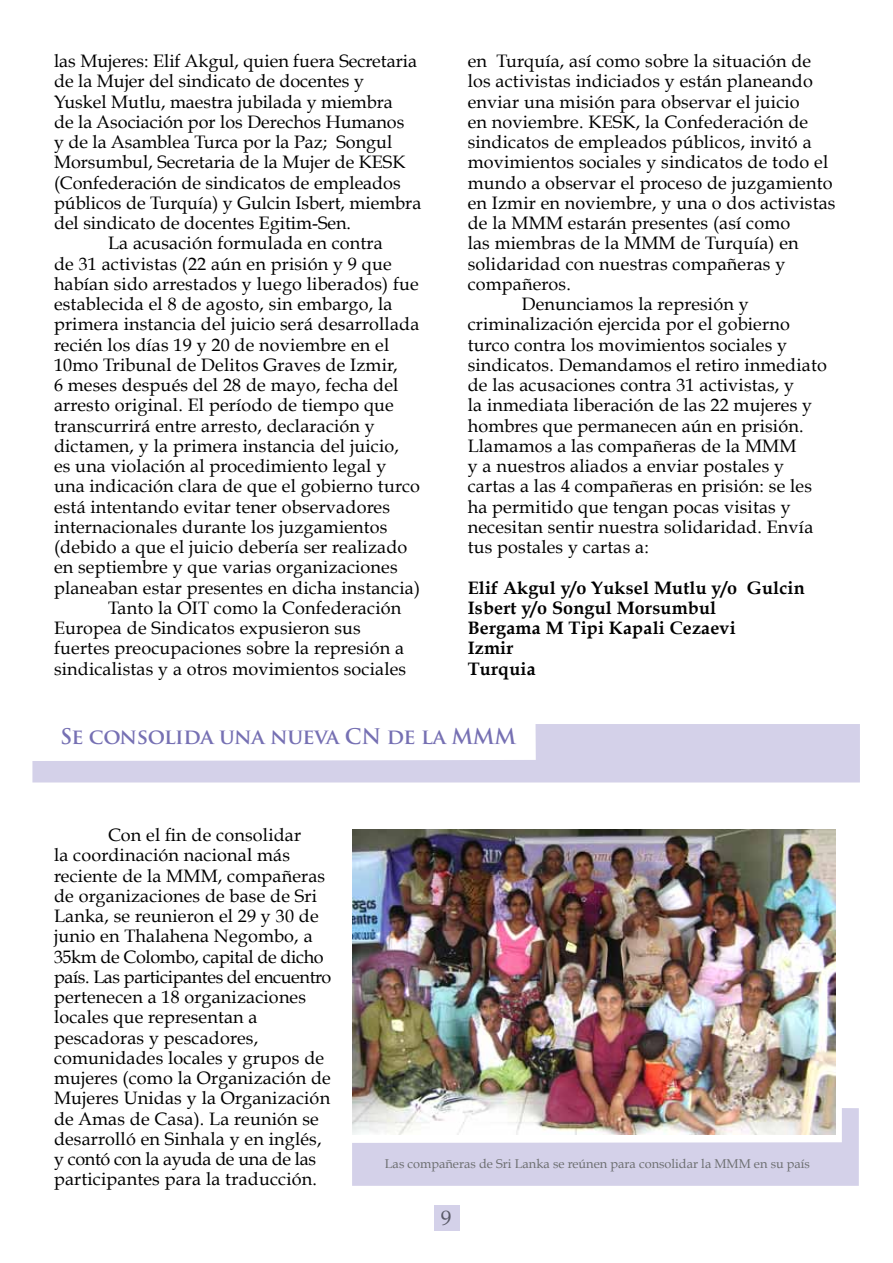
<style>
.page{position:relative;width:893px;height:1263px;background:#fff}
.page>*{position:absolute;margin:0;border:0;box-sizing:border-box;transform-origin:0 0}
.t1{font:700 21px "Trajan Pro";letter-spacing:-.02em;color:#7670b3}
.t2{font:21px "Book Antiqua";color:#6d6f71}
.t3{font:18px/20.2px "Book Antiqua";letter-spacing:.01em;color:#000}
.t4{font:700 18px/20.2px "Book Antiqua";letter-spacing:.01em;color:#000}
.t5{font:12.75px "Book Antiqua";color:#6d6f71}
</style>
<div class="page">
<div style="left:434px;top:1205px;width:25px;height:26px;background:#d4d1e9"></div>
<svg style="left:32px;top:724px;width:828px;height:58px;fill:#d4d1e9"></svg>
<img style="left:352px;top:829px;width:483px;height:279px">
<svg style="left:352px;top:1108px;width:507px;height:78px"></svg>
<p class="t3" style="left:54px;top:51px;width:365px">las Mujeres: Elif Akgul, quien fuera Secretaria</p>
<p class="t3" style="left:54px;top:71px;width:311px">de la Mujer del sindicato de docentes y</p>
<p class="t3" style="left:54px;top:91px;width:340px">Yuskel Mutlu, maestra jubilada y miembra</p>
<p class="t3" style="left:54px;top:112px;width:352px">de la Asociación por los Derechos Humanos</p>
<p class="t3" style="left:54px;top:132px;width:340px">y de la Asamblea Turca por la Paz; Songul</p>
<p class="t3" style="left:54px;top:152px;width:353px">Morsumbul, Secretaria de la Mujer de KESK</p>
<p class="t3" style="left:54px;top:172px;width:348px">(Confederación de sindicatos de empleados</p>
<p class="t3" style="left:54px;top:193px;width:369px">públicos de Turquía) y Gulcin Isbert, miembra</p>
<p class="t3" style="left:54px;top:213px;width:299px">del sindicato de docentes Egitim-Sen.</p>
<p class="t3" style="left:108px;top:233px;width:276px">La acusación formulada en contra</p>
<p class="t3" style="left:54px;top:253px;width:339px">de 31 activistas (22 aún en prisión y 9 que</p>
<p class="t3" style="left:54px;top:274px;width:366px">habían sido arrestados y luego liberados) fue</p>
<p class="t3" style="left:54px;top:294px;width:340px">establecida el 8 de agosto, sin embargo, la</p>
<p class="t3" style="left:54px;top:314px;width:367px">primera instancia del juicio será desarrollada</p>
<p class="t3" style="left:54px;top:334px;width:337px">recién los días 19 y 20 de noviembre en el</p>
<p class="t3" style="left:54px;top:355px;width:345px">10mo Tribunal de Delitos Graves de Izmir,</p>
<p class="t3" style="left:54px;top:375px;width:346px">6 meses después del 28 de mayo, fecha del</p>
<p class="t3" style="left:54px;top:395px;width:341px">arresto original. El período de tiempo que</p>
<p class="t3" style="left:54px;top:415px;width:322px">transcurrirá entre arresto, declaración y</p>
<p class="t3" style="left:54px;top:436px;width:347px">dictamen, y la primera instancia del juicio,</p>
<p class="t3" style="left:54px;top:456px;width:334px">es una violación al procedimiento legal y</p>
<p class="t3" style="left:54px;top:476px;width:367px">una indicación clara de que el gobierno turco</p>
<p class="t3" style="left:54px;top:496px;width:338px">está intentando evitar tener observadores</p>
<p class="t3" style="left:54px;top:517px;width:335px">internacionales durante los juzgamientos</p>
<p class="t3" style="left:54px;top:537px;width:355px">(debido a que el juicio debería ser realizado</p>
<p class="t3" style="left:54px;top:557px;width:345px">en septiembre y que varias organizaciones</p>
<p class="t3" style="left:54px;top:577px;width:368px">planeaban estar presentes en dicha instancia)</p>
<p class="t3" style="left:108px;top:598px;width:295px">Tanto la OIT como la Confederación</p>
<p class="t3" style="left:54px;top:618px;width:308px">Europea de Sindicatos expusieron sus</p>
<p class="t3" style="left:54px;top:638px;width:352px">fuertes preocupaciones sobre la represión a</p>
<p class="t3" style="left:54px;top:658px;width:354px">sindicalistas y a otros movimientos sociales</p>
<p class="t3" style="left:468px;top:51px;width:345px">en Turquía, así como sobre la situación de</p>
<p class="t3" style="left:468px;top:71px;width:347px">los activistas indiciados y están planeando</p>
<p class="t3" style="left:468px;top:91px;width:334px">enviar una misión para observar el juicio</p>
<p class="t3" style="left:468px;top:112px;width:342px">en noviembre. KESK, la Confederación de</p>
<p class="t3" style="left:468px;top:132px;width:345px">sindicatos de empleados públicos, invitó a</p>
<p class="t3" style="left:468px;top:152px;width:362px">movimientos sociales y sindicatos de todo el</p>
<p class="t3" style="left:468px;top:172px;width:366px">mundo a observar el proceso de juzgamiento</p>
<p class="t3" style="left:468px;top:193px;width:369px">en Izmir en noviembre, y una o dos activistas</p>
<p class="t3" style="left:468px;top:213px;width:324px">de la MMM estarán presentes (así como</p>
<p class="t3" style="left:468px;top:233px;width:333px">las miembras de la MMM de Turquía) en</p>
<p class="t3" style="left:468px;top:253px;width:319px">solidaridad con nuestras compañeras y</p>
<p class="t3" style="left:468px;top:274px;width:105px">compañeros.</p>
<p class="t3" style="left:522px;top:294px;width:228px">Denunciamos la represión y</p>
<p class="t3" style="left:468px;top:314px;width:324px">criminalización ejercida por el gobierno</p>
<p class="t3" style="left:468px;top:334px;width:321px">turco contra los movimientos sociales y</p>
<p class="t3" style="left:468px;top:355px;width:361px">sindicatos. Demandamos el retiro inmediato</p>
<p class="t3" style="left:468px;top:375px;width:328px">de las acusaciones contra 31 activistas, y</p>
<p class="t3" style="left:468px;top:395px;width:346px">la inmediata liberación de las 22 mujeres y</p>
<p class="t3" style="left:468px;top:415px;width:337px">hombres que permanecen aún en prisión.</p>
<p class="t3" style="left:468px;top:436px;width:330px">Llamamos a las compañeras de la MMM</p>
<p class="t3" style="left:468px;top:456px;width:318px">y a nuestros aliados a enviar postales y</p>
<p class="t3" style="left:468px;top:476px;width:346px">cartas a las 4 compañeras en prisión: se les</p>
<p class="t3" style="left:468px;top:496px;width:324px">ha permitido que tengan pocas visitas y</p>
<p class="t3" style="left:468px;top:517px;width:347px">necesitan sentir nuestra solidaridad. Envía</p>
<p class="t3" style="left:468px;top:537px;width:183px">tus postales y cartas a:</p>
<p class="t4" style="left:468px;top:578px;width:338px">Elif Akgul y/o Yuksel Mutlu y/o Gulcin<br>Isbert y/o Songul Morsumbul<br>Bergama M Tipi Kapali Cezaevi<br>Izmir<br>Turquia</p>
<p class="t1" style="left:60px;top:724px;width:458px">Se consolida una nueva CN de la MMM</p>
<p class="t3" style="left:54px;top:825px;width:279px;text-indent:54px">Con el fin de consolidar<br>la coordinación nacional más reciente de la MMM, compañeras de organizaciones de base de Sri<br>Lanka, se reunieron el 29 y 30 de junio en Thalahena Negombo, a<br>35km de Colombo, capital de dicho país. Las participantes del encuentro pertenecen a 18 organizaciones locales que representan a pescadoras y pescadores, comunidades locales y grupos de mujeres (como la Organización de<br>Mujeres Unidas y la Organización de Amas de Casa). La reunión se desarrolló en Sinhala y en inglés, y contó con la ayuda de una de las participantes para la traducción.</p>
<p class="t5" style="left:385px;top:1156px;width:427px">Las compañeras de Sri Lanka se reúnen para consolidar la MMM en su país</p>
<p class="t2" style="left:440px;top:1205px;width:12px">9</p>
</div>
